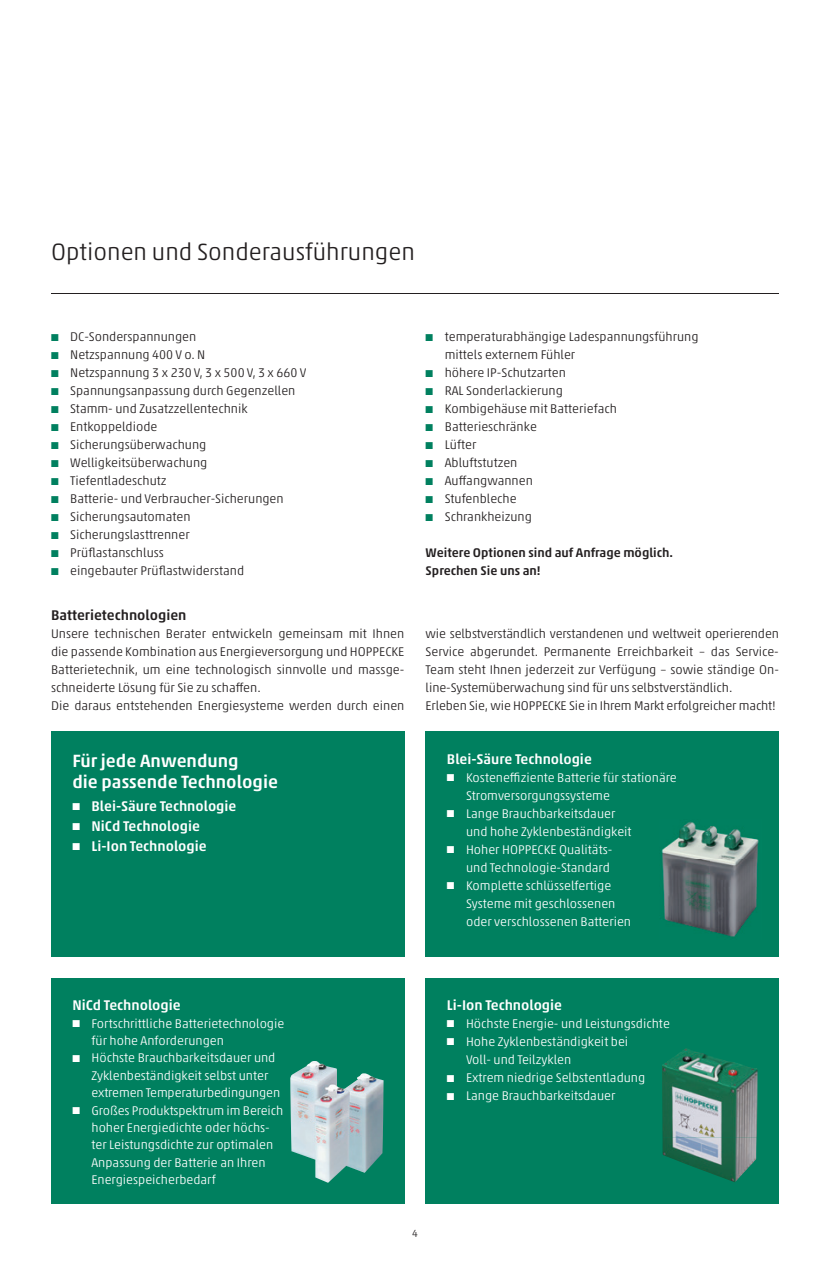
<style>
.page{position:relative;width:830px;height:1263px;background:#fff}
.page>*{position:absolute;margin:0;border:0;box-sizing:border-box;transform-origin:0 0}
.t1{font:300 24px "Akko Pro";color:#231f20}
.t2{font:500 18px/21.6px "Akko Pro";color:#fff}
.t3{font:500 14.25px "Akko Pro";color:#fff}
.t4{font:500 14.25px "Akko Pro";color:#231f20}
.t5{font:300 12.75px/18px "Akko Pro";color:#231f20}
.t6{font:300 12.75px/17.4px "Akko Pro";color:#fff}
.t7{font:500 12.75px/18px "Akko Pro";color:#231f20}
.t8{font:300 10.5px "Akko Pro";color:#231f20}
.s1{color:#00805f}
</style>
<div class="page">
<hr style="left:51px;top:293px;width:727px;height:1px;background:#231f20">
<div style="left:51px;top:732px;width:353px;height:225px;background:#00805f"></div>
<div style="left:425px;top:732px;width:353px;height:225px;background:#00805f"></div>
<div style="left:425px;top:978px;width:353px;height:225px;background:#00805f"></div>
<img style="left:661px;top:821px;width:98px;height:116px">
<div style="left:51px;top:978px;width:353px;height:225px;background:#00805f"></div>
<img style="left:290px;top:1061px;width:93px;height:122px">
<img style="left:662px;top:1048px;width:95px;height:134px">
<h1 class="t1" style="left:51px;top:237px;width:365px">Optionen und Sonderausführungen</h1>
<p class="t5" style="left:51px;top:328px;width:147px"><span class="s1">■</span> DC-Sonderspannungen</p>
<p class="t5" style="left:51px;top:346px;width:156px"><span class="s1">■</span> Netzspannung 400 V o. N</p>
<p class="t5" style="left:51px;top:364px;width:257px"><span class="s1">■</span> Netzspannung 3 x 230 V, 3 x 500 V, 3 x 660 V</p>
<p class="t5" style="left:51px;top:382px;width:246px"><span class="s1">■</span> Spannungsanpassung durch Gegenzellen</p>
<p class="t5" style="left:51px;top:400px;width:198px"><span class="s1">■</span> Stamm- und Zusatzzellentechnik</p>
<p class="t5" style="left:51px;top:418px;width:108px"><span class="s1">■</span> Entkoppeldiode</p>
<p class="t5" style="left:51px;top:436px;width:157px"><span class="s1">■</span> Sicherungsüberwachung</p>
<p class="t5" style="left:51px;top:454px;width:158px"><span class="s1">■</span> Welligkeitsüberwachung</p>
<p class="t5" style="left:51px;top:472px;width:117px"><span class="s1">■</span> Tiefentladeschutz</p>
<p class="t5" style="left:51px;top:490px;width:234px"><span class="s1">■</span> Batterie- und Verbraucher-Sicherungen</p>
<p class="t5" style="left:51px;top:508px;width:141px"><span class="s1">■</span> Sicherungsautomaten</p>
<p class="t5" style="left:51px;top:526px;width:140px"><span class="s1">■</span> Sicherungslasttrenner</p>
<p class="t5" style="left:51px;top:544px;width:114px"><span class="s1">■</span> Prüflastanschluss</p>
<p class="t5" style="left:51px;top:562px;width:194px"><span class="s1">■</span> eingebauter Prüflastwiderstand</p>
<p class="t5" style="left:444px;top:328px;width:255px;text-indent:-19px"><span class="s1">■</span> temperaturabhängige Ladespannungsführung mittels externem Fühler</p>
<p class="t5" style="left:425px;top:364px;width:142px"><span class="s1">■</span> höhere IP-Schutzarten</p>
<p class="t5" style="left:425px;top:382px;width:139px"><span class="s1">■</span> RAL Sonderlackierung</p>
<p class="t5" style="left:425px;top:400px;width:193px"><span class="s1">■</span> Kombigehäuse mit Batteriefach</p>
<p class="t5" style="left:425px;top:418px;width:113px"><span class="s1">■</span> Batterieschränke</p>
<p class="t5" style="left:425px;top:436px;width:52px"><span class="s1">■</span> Lüfter</p>
<p class="t5" style="left:425px;top:454px;width:93px"><span class="s1">■</span> Abluftstutzen</p>
<p class="t5" style="left:425px;top:472px;width:109px"><span class="s1">■</span> Auffangwannen</p>
<p class="t5" style="left:425px;top:490px;width:92px"><span class="s1">■</span> Stufenbleche</p>
<p class="t5" style="left:425px;top:508px;width:108px"><span class="s1">■</span> Schrankheizung</p>
<p class="t7" style="left:425px;top:544px;width:249px">Weitere Optionen sind auf Anfrage möglich.<br>Sprechen Sie uns an!</p>
<p class="t4" style="left:51px;top:606px;width:137px">Batterietechnologien</p>
<p class="t5" style="left:51px;top:625px;width:354px">Unsere technischen Berater entwickeln gemeinsam mit Ihnen die passende Kombination aus Energieversorgung und HOPPECKE Batterietechnik, um eine technologisch sinnvolle und massge&shy;schneiderte Lösung für Sie zu schaffen.<br>Die daraus entstehenden Energiesysteme werden durch einen</p>
<p class="t5" style="left:425px;top:625px;width:354px">wie selbstverständlich verstandenen und weltweit operierenden Service abgerundet. Permanente Erreichbarkeit – das Service-Team steht Ihnen jederzeit zur Verfügung – sowie ständige On&shy;line-Systemüberwachung sind für uns selbstverständlich.<br>Erleben Sie, wie HOPPECKE Sie in Ihrem Markt erfolgreicher macht!</p>
<h2 class="t2" style="left:72px;top:749px;width:207px">Für jede Anwendung<br>die passende Technologie</h2>
<p class="t3" style="left:72px;top:797px;width:165px">■ Blei-Säure Technologie</p>
<p class="t3" style="left:72px;top:817px;width:129px">■ NiCd Technologie</p>
<p class="t3" style="left:72px;top:837px;width:136px">■ Li-Ion Technologie</p>
<p class="t3" style="left:72px;top:997px;width:110px">NiCd Technologie</p>
<p class="t6" style="left:91px;top:1014px;width:194px;text-indent:-19px">■ Fortschrittliche Batterietechnologie für hohe Anforderungen</p>
<p class="t6" style="left:91px;top:1049px;width:190px;text-indent:-19px">■ Höchste Brauchbarkeitsdauer und<br>Zyklenbeständigkeit selbst unter extremen Temperaturbedingungen</p>
<p class="t6" style="left:91px;top:1101px;width:193px;text-indent:-19px">■ Großes Produktspektrum im Bereich hoher Energiedichte oder höchs&shy;ter Leistungsdichte zur optimalen<br>Anpassung der Batterie an Ihren<br>Energiespeicherbedarf</p>
<p class="t3" style="left:446px;top:750px;width:146px">Blei-Säure Technologie</p>
<p class="t6" style="left:466px;top:768px;width:212px;line-height:18px;text-indent:-19px">■ Kosteneffiziente Batterie für stationäre<br>Stromversorgungssysteme</p>
<p class="t6" style="left:466px;top:804px;width:167px;line-height:18px;text-indent:-19px">■ Lange Brauchbarkeitsdauer und hohe Zyklenbeständigkeit</p>
<p class="t6" style="left:446px;top:840px;width:167px;line-height:18px;text-align:right">■ Hoher HOPPECKE Qualitäts&shy;und Technologie-Standard</p>
<p class="t6" style="left:466px;top:876px;width:166px;line-height:18px;text-indent:-19px">■ Komplette schlüsselfertige<br>Systeme mit geschlossenen oder verschlossenen Batterien</p>
<p class="t3" style="left:446px;top:997px;width:117px">Li-Ion Technologie</p>
<p class="t6" style="left:446px;top:1015px;width:224px">■ Höchste Energie- und Leistungsdichte</p>
<p class="t6" style="left:466px;top:1033px;width:164px;line-height:18px;text-indent:-19px">■ Hohe Zyklenbeständigkeit bei<br>Voll- und Teilzyklen</p>
<p class="t6" style="left:446px;top:1069px;width:200px">■ Extrem niedrige Selbstentladung</p>
<p class="t6" style="left:446px;top:1087px;width:170px">■ Lange Brauchbarkeitsdauer</p>
<p class="t8" style="left:412px;top:1227px;width:7px">4</p>
</div>
